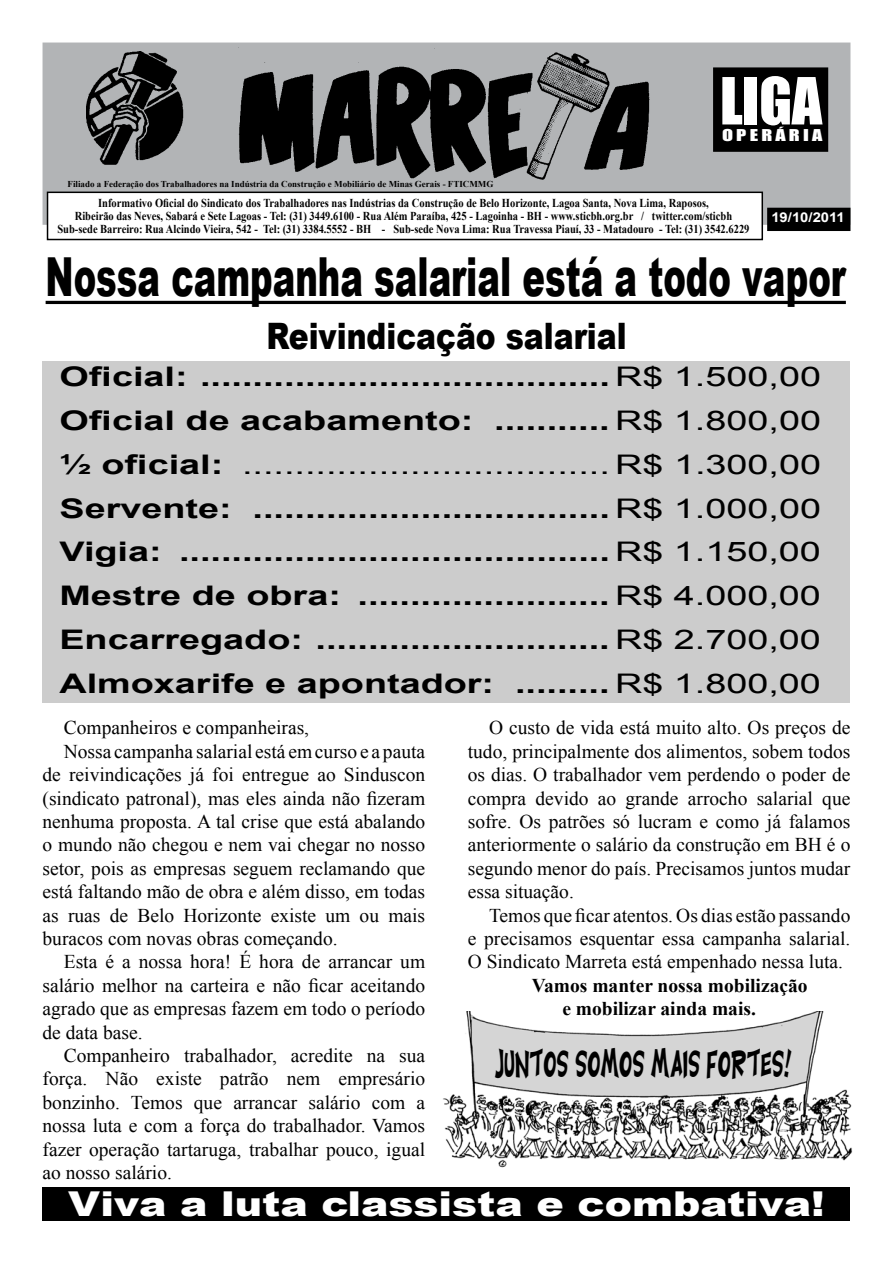
<style>
.page{position:relative;width:893px;height:1263px;background:#fff}
.page>*{position:absolute;margin:0;border:0;box-sizing:border-box;transform-origin:0 0}
.t1{font:60px "Impact";color:#fff}
.t2{font:900 53.85px "Arial";color:#000;scale:.63 1}
.t3{font:37.05px "Carlisle";color:#000;scale:.63 1}
.t4{font:900 36.45px "Arial";color:#000;scale:.82 1}
.t5{font:900 34.2px "Arial";color:#fff;scale:1.2 1}
.t6{font:700 27px/43.8px "Arial";color:#000;text-align:justify;scale:1.4 1}
.t7{font:19.5px/23.4px "Times New Roman";color:#000;text-align:justify}
.t8{font:700 19.5px/23.4px "Times New Roman";color:#000}
.t9{font:15px "Impact";letter-spacing:.16em;color:#fff;scale:1.35 1}
.t10{font:700 13.5px "Arial";color:#fff;scale:1.1 1}
.t11{font:700 12.15px/13.4px "Times New Roman";color:#000;text-align:center;scale:.87 1}
.t12{font:700 9px "Times New Roman";color:#000}
.s1{font-weight:400}
</style>
<div class="page">
<img style="left:443px;top:1011px;width:410px;height:157px">
<div style="left:43px;top:43px;width:807px;height:182px;background:#b2b4b6"></div>
<div style="left:768px;top:208px;width:82px;height:22px;background:#000"></div>
<div style="left:767px;top:208px;width:83px;height:23px;border:2px solid #000"></div>
<img style="left:238px;top:47px;width:411px;height:133px">
<img style="left:86px;top:43px;width:97px;height:122px">
<div style="left:714px;top:68px;width:113px;height:83px;background:#000"></div>
<div style="left:713px;top:67px;width:115px;height:85px;border:2px solid #000"></div>
<div style="left:48px;top:192px;width:714px;height:47px;background:#fff"></div>
<div style="left:47px;top:192px;width:716px;height:48px;border:2px solid #000"></div>
<div style="left:43px;top:1187px;width:807px;height:33px;background:#000"></div>
<hr style="left:46px;top:301px;width:800px;height:3px;background:#000">
<div style="left:43px;top:362px;width:807px;height:341px;background:#ccc"></div>
<p class="t12" style="left:68px;top:178px;width:427px">Filiado a Federação dos Trabalhadores na Indústria da Construção e Mobiliário de Minas Gerais - FTICMMG</p>
<h1 class="t1" style="left:720px;top:54px;width:104px">LIGA</h1>
<p class="t9" style="left:722px;top:124px;width:68px">OPERÁRIA</p>
<p class="t11" style="left:57px;top:196px;width:797px">Informativo Oficial do Sindicato dos Trabalhadores nas Indústrias da Construção de Belo Horizonte, Lagoa Santa, Nova Lima, Raposos,<br>Ribeirão das Neves, Sabará e Sete Lagoas - Tel: (31) 3449.6100 - Rua Além Paraíba, 425 - Lagoinha - BH - www.sticbh.org.br / twitter.com/sticbh<br>Sub-sede Barreiro: Rua Alcindo Vieira, 542 - Tel: (31) 3384.5552 - BH - Sub-sede Nova Lima: Rua Travessa Piauí, 33 - Matadouro - Tel: (31) 3542.6229</p>
<p class="t10" style="left:771px;top:209px;width:68px">19/10/2011</p>
<h2 class="t2" style="left:46px;top:237px;width:1272px">Nossa campanha salarial está a todo vapor</h2>
<h3 class="t4" style="left:266px;top:310px;width:441px">Reivindicação salarial</h3>
<p class="t6" style="left:59px;top:356px;width:546px">Oficial: .......................................<span class="s1">R$ 1.500,00<br></span>Oficial de acabamento: ...........<span class="s1">R$ 1.800,00 </span>½ oficial: <span class="s1">...................................R$ 1.300,00<br></span>Servente: ..................................<span class="s1">R$ 1.000,00<br></span>Vigia: .........................................<span class="s1">R$ 1.150,00<br></span>Mestre de obra: ........................<span class="s1">R$ 4.000,00<br></span>Encarregado: ............................<span class="s1">R$ 2.700,00<br></span>Almoxarife e apontador: .........<span class="s1">R$ 1.800,00</span></p>
<p class="t7" style="left:64px;top:716px;width:247px">Companheiros e companheiras,</p>
<p class="t7" style="left:64px;top:739px;width:363px">Nossa campanha salarial está em curso e a pauta</p>
<p class="t7" style="left:43px;top:762px;width:384px">de reivindicações já foi entregue ao Sinduscon</p>
<p class="t7" style="left:43px;top:786px;width:384px">(sindicato patronal), mas eles ainda não fizeram</p>
<p class="t7" style="left:43px;top:809px;width:384px">nenhuma proposta. A tal crise que está abalando</p>
<p class="t7" style="left:43px;top:833px;width:384px">o mundo não chegou e nem vai chegar no nosso</p>
<p class="t7" style="left:43px;top:856px;width:384px">setor, pois as empresas seguem reclamando que</p>
<p class="t7" style="left:43px;top:879px;width:384px">está faltando mão de obra e além disso, em todas</p>
<p class="t7" style="left:43px;top:903px;width:384px">as ruas de Belo Horizonte existe um ou mais</p>
<p class="t7" style="left:43px;top:926px;width:297px">buracos com novas obras começando.</p>
<p class="t7" style="left:64px;top:950px;width:363px">Esta é a nossa hora! É hora de arrancar um</p>
<p class="t7" style="left:43px;top:973px;width:384px">salário melhor na carteira e não ficar aceitando</p>
<p class="t7" style="left:43px;top:996px;width:384px">agrado que as empresas fazem em todo o período</p>
<p class="t7" style="left:43px;top:1020px;width:102px">de data base.</p>
<p class="t7" style="left:64px;top:1043px;width:363px">Companheiro trabalhador, acredite na sua</p>
<p class="t7" style="left:43px;top:1067px;width:384px">força. Não existe patrão nem empresário</p>
<p class="t7" style="left:43px;top:1090px;width:384px">bonzinho. Temos que arrancar salário com a</p>
<p class="t7" style="left:43px;top:1113px;width:384px">nossa luta e com a força do trabalhador. Vamos</p>
<p class="t7" style="left:43px;top:1137px;width:384px">fazer operação tartaruga, trabalhar pouco, igual</p>
<p class="t7" style="left:43px;top:1160px;width:131px">ao nosso salário.</p>
<p class="t7" style="left:468px;top:716px;width:384px;text-indent:21px">O custo de vida está muito alto. Os preços de tudo, principalmente dos alimentos, sobem todos os dias. O trabalhador vem perdendo o poder de compra devido ao grande arrocho salarial que sofre. Os patrões só lucram e como já falamos anteriormente o salário da construção em BH é o segundo menor do país. Precisamos juntos mudar essa situação.</p>
<p class="t7" style="left:468px;top:903px;width:384px;text-indent:21px">Temos que ficar atentos. Os dias estão passando e precisamos esquentar essa campanha salarial.<br>O Sindicato Marreta está empenhado nessa luta.</p>
<p class="t8" style="left:562px;top:973px;width:247px;text-indent:-30px">Vamos manter nossa mobilização e mobilizar ainda mais.</p>
<h3 class="t3" style="left:495px;top:1040px;width:473px">JUNTOS SOMOS MAIS FORTES!</h3>
<h3 class="t5" style="left:68px;top:1179px;width:632px">Viva a luta classista e combativa!</h3>
</div>
